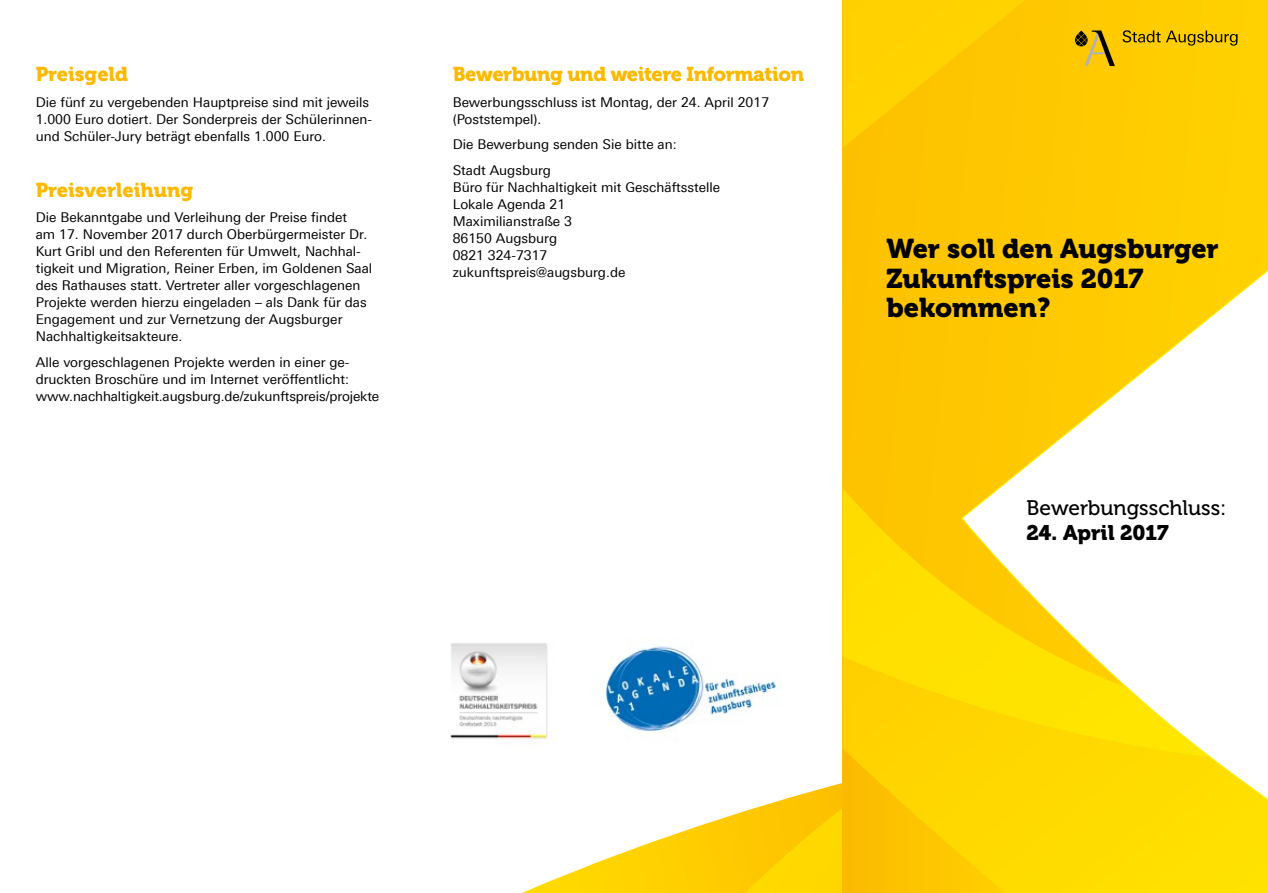
<style>
.page{position:relative;width:1268px;height:893px;background:#fff}
.page>*{position:absolute;margin:0;border:0;box-sizing:border-box;transform-origin:0 0}
.t1{font:27px/29.7px "Museo 900";color:#000}
.t2{font:21px "Museo 500";color:#000}
.t3{font:21px "Museo 900";letter-spacing:-.005em;color:#000}
.t4{font:19.95px "Museo 900";letter-spacing:-.02em;color:#fbb900}
.t5{font:19.95px "Museo 900";color:#fbb900}
.t6{font:13.5px/17px "Univers For Augsburg";color:#000}
</style>
<div class="page">
<svg style="left:522px;top:811px;width:222px;height:82px"></svg>
<svg style="left:744px;top:783px;width:98px;height:110px;background:#fed320"></svg>
<svg style="left:842px;top:764px;width:425px;height:129px;background:#fed000"></svg>
<svg style="left:842px;top:0;width:425px;height:726px;background:#fdca00"></svg>
<div style="left:1122px;top:0;width:145px;height:179px;background:#ffce00"></div>
<svg style="left:1074px;top:31px;width:40px;height:35px"></svg>
<img style="left:450px;top:643px;width:98px;height:97px">
<img style="left:605px;top:646px;width:175px;height:86px">
<svg style="left:960px;top:202px;width:307px;height:651px"></svg>
<h3 class="t5" style="left:36px;top:63px;width:94px">Preisgeld</h3>
<p class="t6" style="left:36px;top:93px;width:338px">Die fünf zu vergebenden Hauptpreise sind mit jeweils<br>1.000 Euro dotiert. Der Sonderpreis der Schülerinnen&shy;und Schüler-Jury beträgt ebenfalls 1.000 Euro.</p>
<h3 class="t5" style="left:36px;top:178px;width:159px">Preisverleihung</h3>
<p class="t6" style="left:36px;top:209px;width:338px">Die Bekanntgabe und Verleihung der Preise findet<br>am 17. November 2017 durch Oberbürgermeister Dr.<br>Kurt Gribl und den Referenten für Umwelt, Nachhal&shy;tigkeit und Migration, Reiner Erben, im Goldenen Saal des Rathauses statt. Vertreter aller vorgeschlagenen Projekte werden hierzu eingeladen – als Dank für das Engagement und zur Vernetzung der Augsburger Nachhaltigkeitsakteure.</p>
<p class="t6" style="left:36px;top:353px;width:345px">Alle vorgeschlagenen Projekte werden in einer ge&shy;druckten Broschüre und im Internet veröffentlicht: www.nachhaltigkeit.augsburg.de/zukunftspreis/projekte</p>
<h3 class="t4" style="left:452px;top:63px;width:353px">Bewerbung und weitere Information</h3>
<p class="t6" style="left:452px;top:93px;width:318px">Bewerbungsschluss ist Montag, der 24. April 2017 (Poststempel).</p>
<p class="t6" style="left:452px;top:132px;width:225px;line-height:25.5px">Die Bewerbung senden Sie bitte an:<br>Stadt Augsburg</p>
<p class="t6" style="left:452px;top:178px;width:269px">Büro für Nachhaltigkeit mit Geschäftsstelle<br>Lokale Agenda 21<br>Maximilianstraße 3<br>86150 Augsburg<br>0821 324-7317 zukunftspreis@augsburg.de</p>
<h1 class="t1" style="left:886px;top:234px;width:334px">Wer soll den Augsburger<br>Zukunftspreis 2017 bekommen?</h1>
<h2 class="t2" style="left:1026px;top:496px;width:201px">Bewerbungsschluss:</h2>
<h2 class="t3" style="left:1026px;top:521px;width:144px">24. April 2017</h2>
</div>
